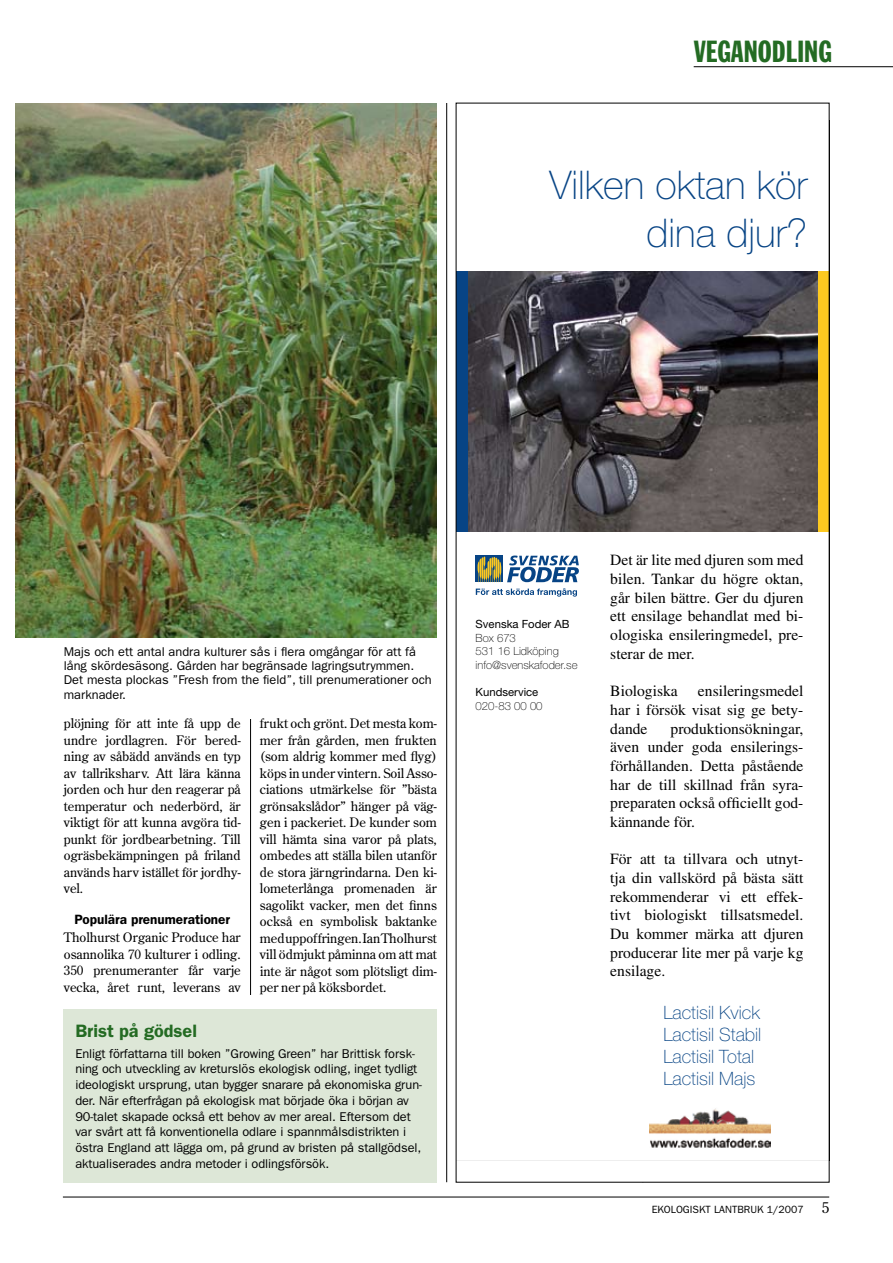
<style>
.page{position:relative;width:893px;height:1263px;background:#fff}
.page>*{position:absolute;margin:0;border:0;box-sizing:border-box;transform-origin:0 0}
.t1{font:100 39.6px/47.5px "Helvetica Neue";color:#074485;text-align:right}
.t2{font:30px "Franklin Gothic Extra Cond";color:#246b23;scale:1.1 1}
.t3{font:100 18.45px/22px "Helvetica Neue";color:#074485}
.t4{font:600 18px "Franklin Gothic";color:#246b23}
.t5{font:15.6px/18.8px "Times";color:#000;text-align:justify}
.t6{font:600 13.5px "Franklin Gothic";color:#000}
.t7{font:13.05px/16.5px "Century Old Style";color:#000;text-align:justify}
.t8{font:12.75px/15.8px "Franklin Gothic";letter-spacing:-.005em;color:#000}
.t9{font:100 11.25px/13.6px "Helvetica Neue";color:#000}
.t10{font:11.25px "Helvetica Neue";color:#000}
.t11{font:10.5px "Franklin Gothic";color:#000}
</style>
<div class="page">
<hr style="left:63px;top:1197px;width:766px;height:1px;background:#000">
<hr style="left:446px;top:75px;width:1px;height:1107px;background:#000">
<hr style="left:250px;top:75px;width:1px;height:1107px;background:#000">
<div style="left:415px;top:54px;width:53px;height:49px;background:#fff"></div>
<div style="left:227px;top:995px;width:56px;height:187px;background:#fff"></div>
<div style="left:64px;top:1009px;width:373px;height:173px;background:#dde7d7"></div>
<img style="left:15px;top:103px;width:422px;height:535px">
<hr style="left:694px;top:66px;width:199px;height:1px;background:#000">
<svg style="left:458px;top:271px;width:369px;height:877px"></svg>
<h2 class="t2" style="left:694px;top:36px;width:127px">VEGANODLING</h2>
<h1 class="t1" style="left:550px;top:161px;width:259px">Vilken oktan kör dina djur?</h1>
<p class="t8" style="left:64px;top:645px;width:369px;line-height:14.2px">Majs och ett antal andra kulturer sås i flera omgångar för att få lång skördesäsong. Gården har begränsade lagringsutrymmen.<br>Det mesta plockas ”Fresh from the field”, till prenumerationer och marknader.</p>
<p class="t7" style="left:64px;top:715px;width:178px">plöjning för att inte få upp de undre jordlagren. För bered&shy;ning av såbädd används en typ av tallriksharv. Att lära känna jorden och hur den reagerar på temperatur och nederbörd, är viktigt för att kunna avgöra tid&shy;punkt för jordbearbetning. Till ogräsbekämpningen på friland används harv istället för jordhy&shy;vel.</p>
<p class="t6" style="left:74px;top:911px;width:157px">Populära prenumerationer</p>
<p class="t7" style="left:64px;top:929px;width:178px">Tholhurst Organic Produce har osannolika 70 kulturer i odling.<br>350 prenumeranter får varje vecka, året runt, leverans av</p>
<p class="t7" style="left:260px;top:715px;width:178px">frukt och grönt. Det mesta kom&shy;mer från gården, men frukten (som aldrig kommer med flyg) köps in under vintern. Soil Asso&shy;ciations utmärkelse för ”bästa grönsakslådor” hänger på väg&shy;gen i packeriet. De kunder som vill hämta sina varor på plats, ombedes att ställa bilen utanför de stora järngrindarna. Den ki&shy;lometerlånga promenaden är sagolikt vacker, men det finns också en symbolisk baktanke meduppoffringen.IanTholhurst vill ödmjukt påminna om att mat inte är något som plötsligt dim&shy;per ner på köksbordet.</p>
<h3 class="t4" style="left:75px;top:1020px;width:123px">Brist på gödsel</h3>
<p class="t8" style="left:75px;top:1045px;width:348px">Enligt författarna till boken ”Growing Green” har Brittisk forsk&shy;ning och utveckling av kreturslös ekologisk odling, inget tydligt ideologiskt ursprung, utan bygger snarare på ekonomiska grun&shy;der. När efterfrågan på ekologisk mat började öka i början av 90-talet skapade också ett behov av mer areal. Eftersom det var svårt att få konventionella odlare i spannmålsdistrikten i östra England att lägga om, på grund av bristen på stallgödsel, aktualiserades andra metoder i odlingsförsök.</p>
<p class="t10" style="left:476px;top:618px;width:95px">Svenska Foder AB</p>
<p class="t9" style="left:476px;top:631px;width:103px">Box 673<br>531 16 Lidköping info@svenskafoder.se</p>
<p class="t10" style="left:476px;top:685px;width:64px">Kundservice</p>
<p class="t9" style="left:476px;top:699px;width:68px">020-83 00 00</p>
<p class="t5" style="left:610px;top:551px;width:195px">Det är lite med djuren som med bilen. Tankar du högre oktan, går bilen bättre. Ger du djuren ett ensilage behandlat med bi&shy;ologiska ensileringmedel, pre&shy;sterar de mer.</p>
<p class="t5" style="left:610px;top:681px;width:69px">Biologiska</p>
<p class="t5" style="left:610px;top:681px;width:195px;text-indent:88px">ensileringsmedel har i försök visat sig ge bety&shy;dande</p>
<p class="t5" style="left:610px;top:719px;width:195px;text-indent:60px">produktionsökningar, även under goda ensilerings&shy;förhållanden. Detta påstående har de till skillnad från syra&shy;preparaten också officiellt god&shy;kännande för.</p>
<p class="t5" style="left:610px;top:850px;width:195px">För att ta tillvara och utnyt&shy;tja din vallskörd på bästa sätt rekommenderar vi ett effek&shy;tivt biologiskt tillsatsmedel.<br>Du kommer märka att djuren producerar lite mer på varje kg ensilage.</p>
<h3 class="t3" style="left:663px;top:1001px;width:99px">Lactisil Kvick<br>Lactisil Stabil<br>Lactisil Total<br>Lactisil Majs</h3>
<p class="t11" style="left:652px;top:1203px;width:153px">ekologiskt lantbruk 1/2007</p>
</div>
